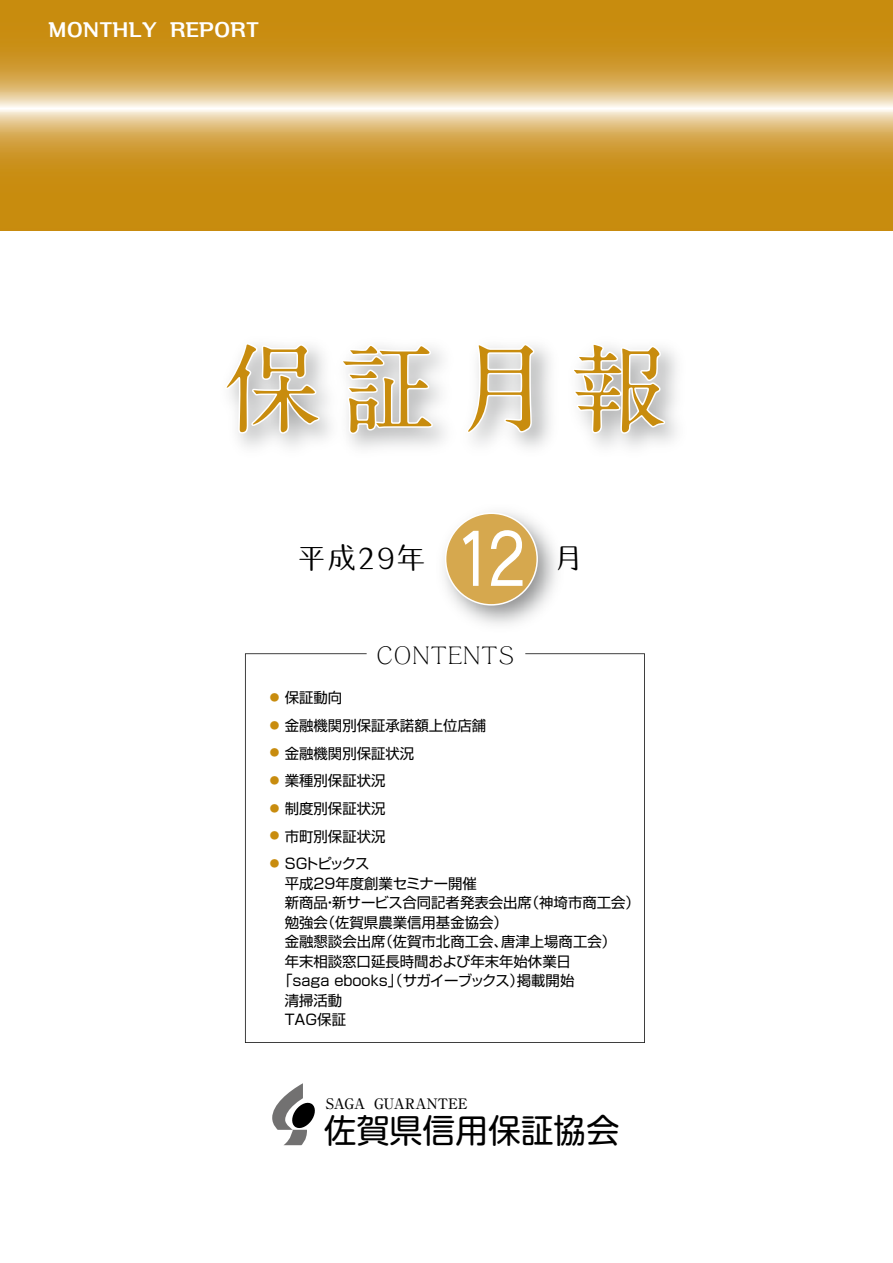
<style>
.page{position:relative;width:893px;height:1263px;background:#fff}
.page>*{position:absolute;margin:0;border:0;box-sizing:border-box;transform-origin:0 0}
.t1{font:96px "A1 Mincho Std Bold 90 pv RKSJ H";color:#c88c0e}
.t2{font:33px "Shin M Go Pro Regular 90 pv RKSJ H";letter-spacing:-.005em;color:#000}
.t3{font:30px "Budo Std L 90 pv RKSJ H";color:#000}
.t4{font:24px "Akashi Std Light 90 pv RKSJ H";color:#000}
.t5{font:19.5px "Kakumin Pro Bold 90 pv RKSJ H";color:#fff}
.t6{font:14.4px/27.6px "Shin Go Pr 6 Regular 90 pv RKSJ H";color:#000}
.t7{font:14.4px "Ryumin Pro Medium 90 pv RKSJ H";letter-spacing:-.015em;color:#000}
.t8{font:9.6px "Shin Go Pr 6 Regular 90 pv RKSJ H";color:#c88c0e}
.s1{font-family:"M News G Pro Light 90 pv RKSJ H";font-size:66px;color:#fff}
</style>
<div class="page">
<svg style="left:0;top:0;width:893px;height:230px;background:#d19f3a"></svg>
<svg style="left:445px;top:512px;width:93px;height:94px;background:#dab877"></svg>
<svg style="left:245px;top:653px;width:400px;height:390px"></svg>
<svg style="left:224px;top:341px;width:98px;height:94px"></svg>
<svg style="left:341px;top:343px;width:93px;height:93px"></svg>
<svg style="left:466px;top:342px;width:70px;height:93px"></svg>
<svg style="left:572px;top:342px;width:95px;height:93px"></svg>
<svg style="left:272px;top:1083px;width:43px;height:62px"></svg>
<h3 class="t5" style="left:49px;top:15px;width:212px">MONTHLY REPORT</h3>
<h1 class="t1" style="left:225px;top:311px;width:443px">保証月報</h1>
<h3 class="t3" style="left:297px;top:536px;width:288px">平成29年 <span class="s1">12</span> 月</h3>
<h3 class="t4" style="left:376px;top:637px;width:140px">CONTENTS</h3>
<p class="t6" style="left:285px;top:683px;width:203px">保証動向<br>金融機関別保証承諾額上位店舗金融機関別保証状況<br>業種別保証状況<br>制度別保証状況<br>市町別保証状況<br>SGトピックス</p>
<p class="t6" style="left:285px;top:868px;width:194px">平成29年度創業セミナー開催</p>
<p class="t6" style="left:285px;top:888px;width:357px">新商品・新サービス合同記者発表会出席（神埼市商工会）</p>
<p class="t6" style="left:285px;top:907px;width:225px">勉強会（佐賀県農業信用基金協会）</p>
<p class="t6" style="left:285px;top:927px;width:333px">金融懇談会出席（佐賀市北商工会、唐津上場商工会）</p>
<p class="t6" style="left:285px;top:946px;width:288px">年末相談窓口延長時間および年末年始休業日</p>
<p class="t6" style="left:278px;top:966px;width:298px">「saga ebooks」（サガイーブックス）掲載開始</p>
<p class="t6" style="left:285px;top:985px;width:59px">清掃活動</p>
<p class="t6" style="left:285px;top:1005px;width:63px">TAG保証</p>
<p class="t8" style="left:270px;top:689px;width:11px">●</p>
<p class="t8" style="left:270px;top:717px;width:11px">●</p>
<p class="t8" style="left:270px;top:745px;width:11px">●</p>
<p class="t8" style="left:270px;top:772px;width:11px">●</p>
<p class="t8" style="left:270px;top:800px;width:11px">●</p>
<p class="t8" style="left:270px;top:827px;width:11px">●</p>
<p class="t8" style="left:270px;top:855px;width:11px">●</p>
<p class="t7" style="left:326px;top:1092px;width:144px">SAGA GUARANTEE</p>
<h2 class="t2" style="left:324px;top:1103px;width:297px">佐賀県信用保証協会</h2>
</div>
